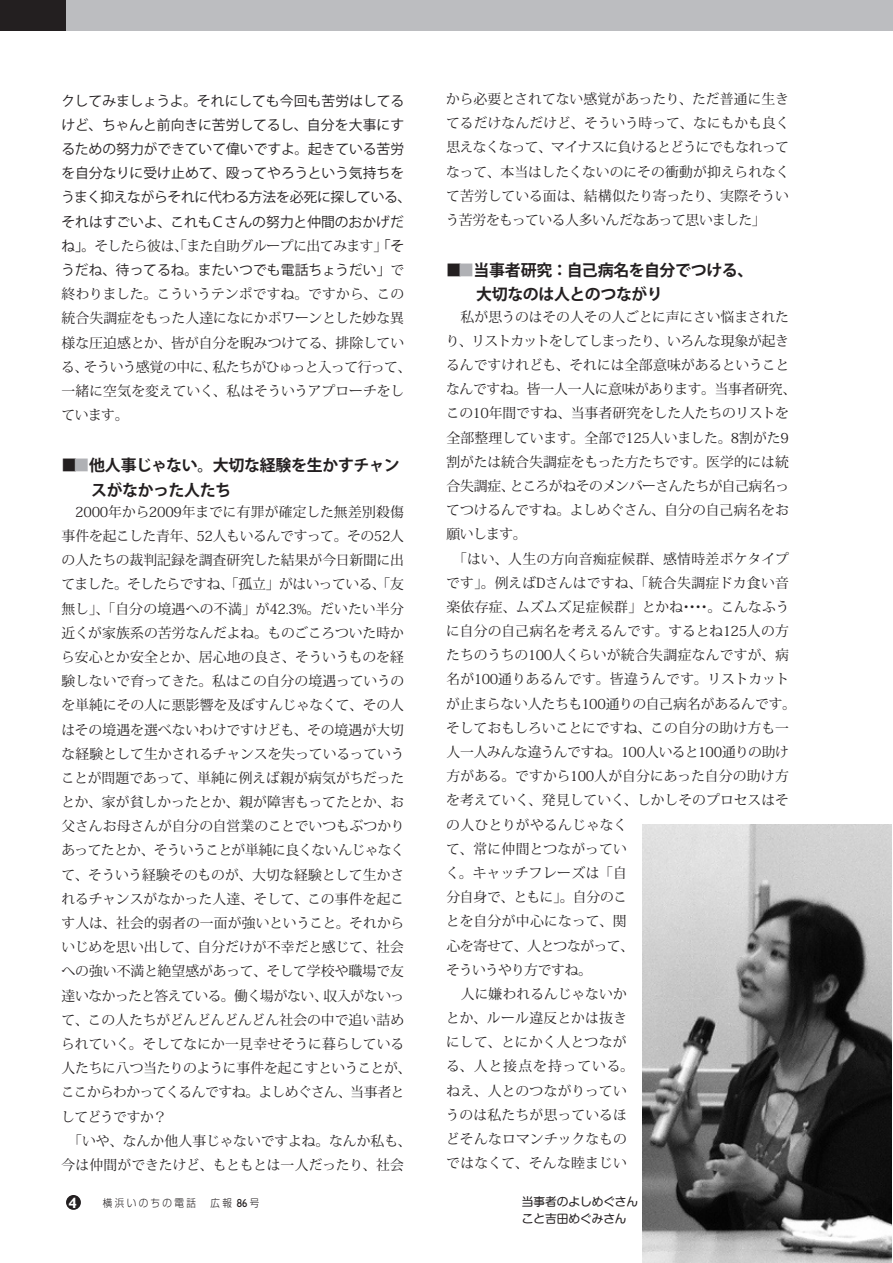
<style>
.page{position:relative;width:893px;height:1263px;background:#fff}
.page>*{position:absolute;margin:0;border:0;box-sizing:border-box;transform-origin:0 0}
.t1{font:700 15.9px/24.2px "Koz Go Pro";letter-spacing:-.025em;color:#231f20}
.t2{font:700 14.85px "Humanist 521 BT";color:#fff}
.t3{font:13.8px/24.2px "Koz Min Pro";letter-spacing:-.01em;color:#231f20}
.t4{font:13.8px/24.2px "Koz Go Pro";letter-spacing:-.005em;color:#231f20}
.t5{font:13.8px "Koz Min Pro";letter-spacing:-.035em;color:#231f20}
.t6{font:11.7px/17px "Shin M Go Pro";letter-spacing:-.005em;color:#231f20}
.t7{font:300 10.65px "Shin Go Pr 6";letter-spacing:.25em;color:#231f20;scale:.9 1}
.s1{font-family:"Koz Go Pro"}
.s2{font-family:"Koz Min Pro"}
.s3{color:#b0b1b5}
.s4{font-family:"Humanist 521 BT";font-weight:400;font-size:11.7px}
</style>
<div class="page">
<div style="left:0;top:0;width:893px;height:30px;background:#bcbdc0"></div>
<div style="left:0;top:0;width:65px;height:30px;background:#231f20"></div>
<img style="left:642px;top:825px;width:250px;height:438px">
<div style="left:66px;top:1195px;width:15px;height:15px;background:#231f20;border-radius:50%"></div>
<p class="t4" style="left:61px;top:89px;width:352px">クしてみましょうよ。それにしても今回も苦労はしてるけど、ちゃんと前向きに苦労してるし、自分を大事にするための努力ができていて偉いですよ。起きている苦労を自分なりに受け止めて、殴ってやろうという気持ちをうまく抑えながらそれに代わる方法を必死に探している、それはすごいよ、これもＣさんの努力と仲間のおかげだ</p>
<p class="t5" style="left:62px;top:236px;width:344px"><span class="s1">ね」。</span>そしたら彼は、「また自助グループに出てみます」<span class="s1">「そ</span></p>
<p class="t4" style="left:61px;top:258px;width:344px">うだね、待ってるね。またいつでも電話ちょうだい」<span class="s2">で</span></p>
<p class="t3" style="left:61px;top:282px;width:352px">終わりました。こういうテンポですね。ですから、この統合失調症をもった人達になにかボワーンとした妙な異様な圧迫感とか、皆が自分を睨みつけてる、排除している、そういう感覚の中に、私たちがひゅっと入って行って、一緒に空気を変えていく、私はそういうアプローチをしています。</p>
<p class="t1" style="left:61px;top:454px;width:340px">■<span class="s3">■</span>他人事じゃない。大切な経験を生かすチャン　 スがなかった人たち</p>
<p class="t3" style="left:61px;top:499px;width:352px">　2000年から2009年までに有罪が確定した無差別殺傷事件を起こした青年、52人もいるんですって。その52人の人たちの裁判記録を調査研究した結果が今日新聞に出てました。そしたらですね、「孤立」がはいっている、「友無し」、「自分の境遇への不満」が42.3%。だいたい半分近くが家族系の苦労なんだよね。ものごころついた時から安心とか安全とか、居心地の良さ、そういうものを経験しないで育ってきた。私はこの自分の境遇っていうのを単純にその人に悪影響を及ぼすんじゃなくて、その人はその境遇を選べないわけですけども、その境遇が大切な経験として生かされるチャンスを失っているっていうことが問題であって、単純に例えば親が病気がちだったとか、家が貧しかったとか、親が障害もってたとか、お父さんお母さんが自分の自営業のことでいつもぶつかりあってたとか、そういうことが単純に良くないんじゃなくて、そういう経験そのものが、大切な経験として生かされるチャンスがなかった人達、そして、この事件を起こす人は、社会的弱者の一面が強いということ。それからいじめを思い出して、自分だけが不幸だと感じて、社会への強い不満と絶望感があって、そして学校や職場で友達いなかったと答えている。働く場がない、収入がないって、この人たちがどんどんどんどん社会の中で追い詰められていく。そしてなにか一見幸せそうに暮らしている人たちに八つ当たりのように事件を起こすということが、ここからわかってくるんですね。よしめぐさん、当事者としてどうですか？<br>　「いや、なんか他人事じゃないですよね。なんか私も、今は仲間ができたけど、もともとは一人だったり、社会</p>
<p class="t2" style="left:69px;top:1193px;width:10px">4</p>
<p class="t7" style="left:103px;top:1194px;width:175px">横浜いのちの電話　広報 <span class="s4">86</span>号</p>
<p class="t3" style="left:446px;top:86px;width:345px;text-align:justify">から必要とされてない感覚があったり、ただ普通に生きてるだけなんだけど、そういう時って、なにもかも良く思えなくなって、マイナスに負けるとどうにでもなれってなって、本当はしたくないのにその衝動が抑えられなくて苦労している面は、結構似たり寄ったり、実際そういう苦労をもっている人多いんだなあって思いました」</p>
<p class="t1" style="left:446px;top:259px;width:309px">■<span class="s3">■</span>当事者研究：自己病名を自分でつける、　 大切なのは人とのつながり</p>
<p class="t3" style="left:446px;top:304px;width:352px">　私が思うのはその人その人ごとに声にさい悩まされたり、リストカットをしてしまったり、いろんな現象が起きるんですけれども、それには全部意味があるということなんですね。皆一人一人に意味があります。当事者研究、この10年間ですね、当事者研究をした人たちのリストを全部整理しています。全部で125人いました。8割がた9割がたは統合失調症をもった方たちです。医学的には統合失調症、ところがねそのメンバーさんたちが自己病名ってつけるんですね。よしめぐさん、自分の自己病名をお願いします。<br>　「はい、人生の方向音痴症候群、感情時差ボケタイプです」。例えばDさんはですね、「統合失調症ドカ食い音楽依存症、ムズムズ足症候群」とかね････。こんなふうに自分の自己病名を考えるんです。するとね125人の方たちのうちの100人くらいが統合失調症なんですが、病名が100通りあるんです。皆違うんです。リストカットが止まらない人たちも100通りの自己病名があるんです。そしておもしろいことにですね、この自分の助け方も一人一人みんな違うんですね。100人いると100通りの助け方がある。ですから100人が自分にあった自分の助け方を考えていく、発見していく、しかしそのプロセスはその人ひとりがやるんじゃなく<br>て、常に仲間とつながってい<br>く。キャッチフレーズは「自<br>分自身で、ともに」。自分のこ<br>とを自分が中心になって、関<br>心を寄せて、人とつながって、<br>そういうやり方ですね。<br>　人に嫌われるんじゃないか<br>とか、ルール違反とかは抜き<br>にして、とにかく人とつなが<br>る、人と接点を持っている。<br>ねえ、人とのつながりってい<br>うのは私たちが思っているほ<br>どそんなロマンチックなもの<br>ではなくて、そんな睦まじい</p>
<p class="t6" style="left:522px;top:1192px;width:118px">当事者のよしめぐさんこと吉田めぐみさん</p>
</div>
